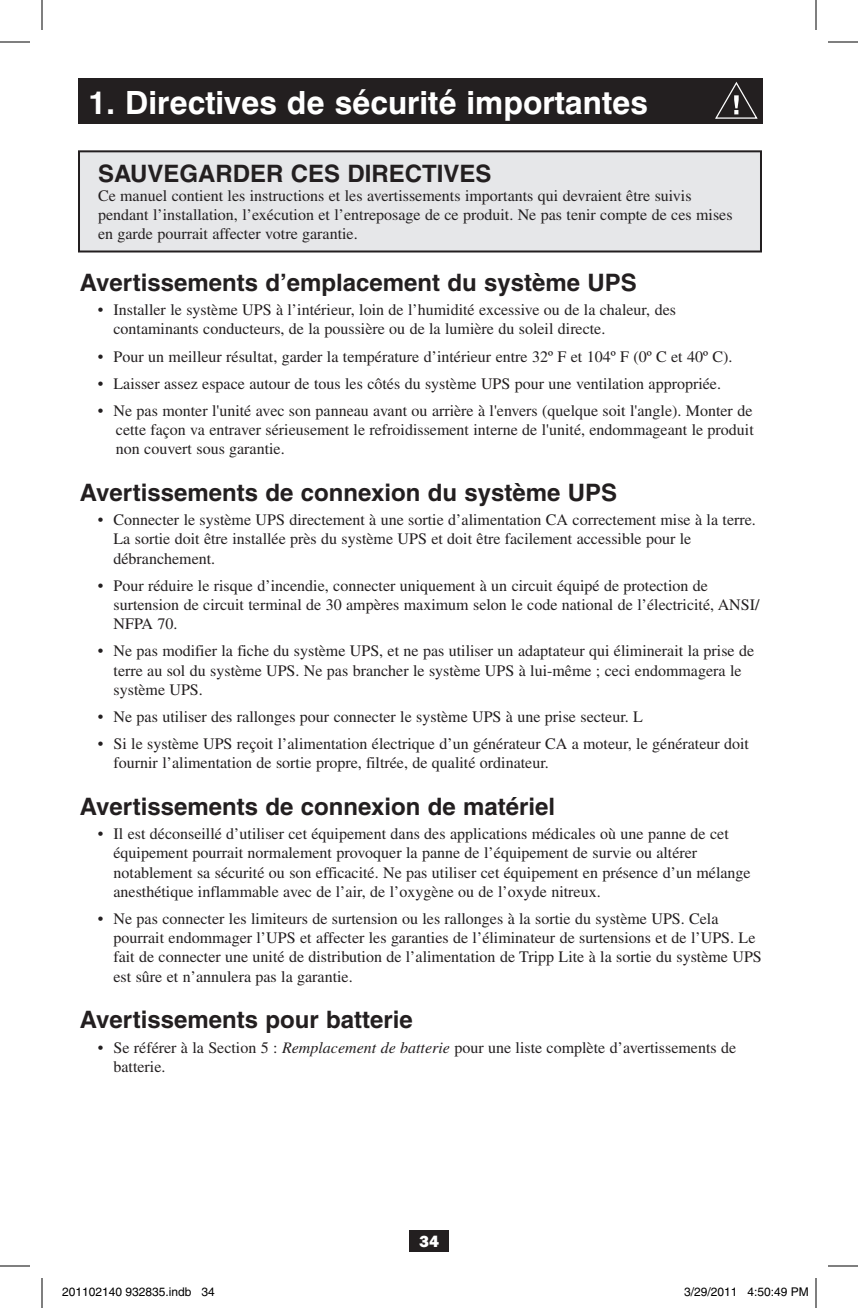
<style>
.page{position:relative;width:858px;height:1308px;background:#fff}
.page>*{position:absolute;margin:0;border:0;box-sizing:border-box;transform-origin:0 0}
.t1{font:700 32px "Swiss 721 BT";color:#fff}
.t2{font:700 24px "Helvetica";color:#231f20}
.t3{font:16px/19.2px "Times";color:#231f20}
.t4{font:800 16px "Franklin Gothic IT Cby BT";color:#fff}
.t5{font:12px "Helvetica";color:#000}
.s1{font-style:italic}
</style>
<div class="page">
<div style="left:409px;top:1230px;width:40px;height:22px;background:#231f20"></div>
<div style="left:78px;top:78px;width:685px;height:46px;background:#231f20"></div>
<div style="left:79px;top:151px;width:682px;height:101px;background:#e6e7e9"></div>
<div style="left:78px;top:150px;width:684px;height:103px;border:2px solid #231f20"></div>
<svg style="left:715px;top:82px;width:43px;height:37px"></svg>
<hr style="left:0;top:42px;width:30px;height:1px;background:#000">
<hr style="left:828px;top:42px;width:30px;height:1px;background:#000">
<hr style="left:0;top:1266px;width:30px;height:1px;background:#000">
<hr style="left:828px;top:1266px;width:30px;height:1px;background:#000">
<hr style="left:42px;top:0;width:1px;height:30px;background:#000">
<hr style="left:42px;top:1278px;width:1px;height:30px;background:#000">
<hr style="left:816px;top:0;width:1px;height:30px;background:#000">
<hr style="left:816px;top:1278px;width:1px;height:30px;background:#000">
<div style="left:765px;top:1288px;width:5px;height:8px;border:1px solid #fff;border-radius:50%"></div>
<div style="left:764px;top:1287px;width:7px;height:10px;border:1px solid #fff;border-radius:50%"></div>
<h1 class="t1" style="left:88px;top:83px;width:561px">1. Directives de sécurité importantes</h1>
<h2 class="t2" style="left:98px;top:159px;width:395px">SAUVEGARDER CES DIRECTIVES</h2>
<p class="t3" style="left:98px;top:186px;width:636px">Ce manuel contient les instructions et les avertissements importants qui devraient être suivis pendant l’installation, l’exécution et l’entreposage de ce produit. Ne pas tenir compte de ces mises en garde pourrait affecter votre garantie.</p>
<h2 class="t2" style="left:80px;top:268px;width:559px">Avertissements d’emplacement du système UPS</h2>
<p class="t3" style="left:114px;top:300px;width:564px;text-indent:-16px">• Installer le système UPS à l’intérieur, loin de l’humidité excessive ou de la chaleur, des contaminants conducteurs, de la poussière ou de la lumière du soleil directe.</p>
<p class="t3" style="left:98px;top:347px;width:636px">• Pour un meilleur résultat, garder la température d’intérieur entre 32º F et 104º F (0º C et 40º C).</p>
<p class="t3" style="left:98px;top:374px;width:625px">• Laisser assez espace autour de tous les côtés du système UPS pour une ventilation appropriée.</p>
<p class="t3" style="left:116px;top:401px;width:639px;text-align:justify;text-indent:-18px">• Ne pas monter l'unité avec son panneau avant ou arrière à l'envers (quelque soit l'angle). Monter de cette façon va entraver sérieusement le refroidissement interne de l'unité, endommageant le produit non couvert sous garantie.</p>
<h2 class="t2" style="left:80px;top:478px;width:539px">Avertissements de connexion du système UPS</h2>
<p class="t3" style="left:114px;top:510px;width:644px;text-indent:-16px">• Connecter le système UPS directement à une sortie d’alimentation CA correctement mise à la terre.<br>La sortie doit être installée près du système UPS et doit être facilement accessible pour le débranchement.</p>
<p class="t3" style="left:114px;top:576px;width:647px;text-indent:-16px">• Pour réduire le risque d’incendie, connecter uniquement à un circuit équipé de protection de surtension de circuit terminal de 30 ampères maximum selon le code national de l’électricité, ANSI/<br>NFPA 70.</p>
<p class="t3" style="left:114px;top:641px;width:642px;text-indent:-16px">• Ne pas modifier la fiche du système UPS, et ne pas utiliser un adaptateur qui éliminerait la prise de terre au sol du système UPS. Ne pas brancher le système UPS à lui-même ; ceci endommagera le système UPS.</p>
<p class="t3" style="left:98px;top:707px;width:547px">• Ne pas utiliser des rallonges pour connecter le système UPS à une prise secteur. L</p>
<p class="t3" style="left:114px;top:734px;width:637px;text-indent:-16px">• Si le système UPS reçoit l’alimentation électrique d’un générateur CA a moteur, le générateur doit fournir l’alimentation de sortie propre, filtrée, de qualité ordinateur.</p>
<h2 class="t2" style="left:80px;top:792px;width:477px">Avertissements de connexion de matériel</h2>
<p class="t3" style="left:114px;top:824px;width:639px;text-indent:-16px">• Il est déconseillé d’utiliser cet équipement dans des applications médicales où une panne de cet équipement pourrait normalement provoquer la panne de l’équipement de survie ou altérer notablement sa sécurité ou son efficacité. Ne pas utiliser cet équipement en présence d’un mélange anesthétique inflammable avec de l’air, de l’oxygène ou de l’oxyde nitreux.</p>
<p class="t3" style="left:114px;top:909px;width:650px;text-indent:-16px">• Ne pas connecter les limiteurs de surtension ou les rallonges à la sortie du système UPS. Cela pourrait endommager l’UPS et affecter les garanties de l’éliminateur de surtensions et de l’UPS. Le fait de connecter une unité de distribution de l’alimentation de Tripp Lite à la sortie du système UPS est sûre et n’annulera pas la garantie.</p>
<h2 class="t2" style="left:80px;top:1005px;width:334px">Avertissements pour batterie</h2>
<p class="t3" style="left:114px;top:1038px;width:624px;text-indent:-16px">• Se référer à la Section 5 : <span class="s1">Remplacement de batterie</span> pour une liste complète d’avertissements de batterie.</p>
<p class="t4" style="left:419px;top:1231px;width:21px">34</p>
<p class="t5" style="left:62px;top:1285px;width:154px">201102140 932835.indb 34</p>
<p class="t5" style="left:684px;top:1285px;width:126px">3/29/2011 4:50:49 PM</p>
</div>
